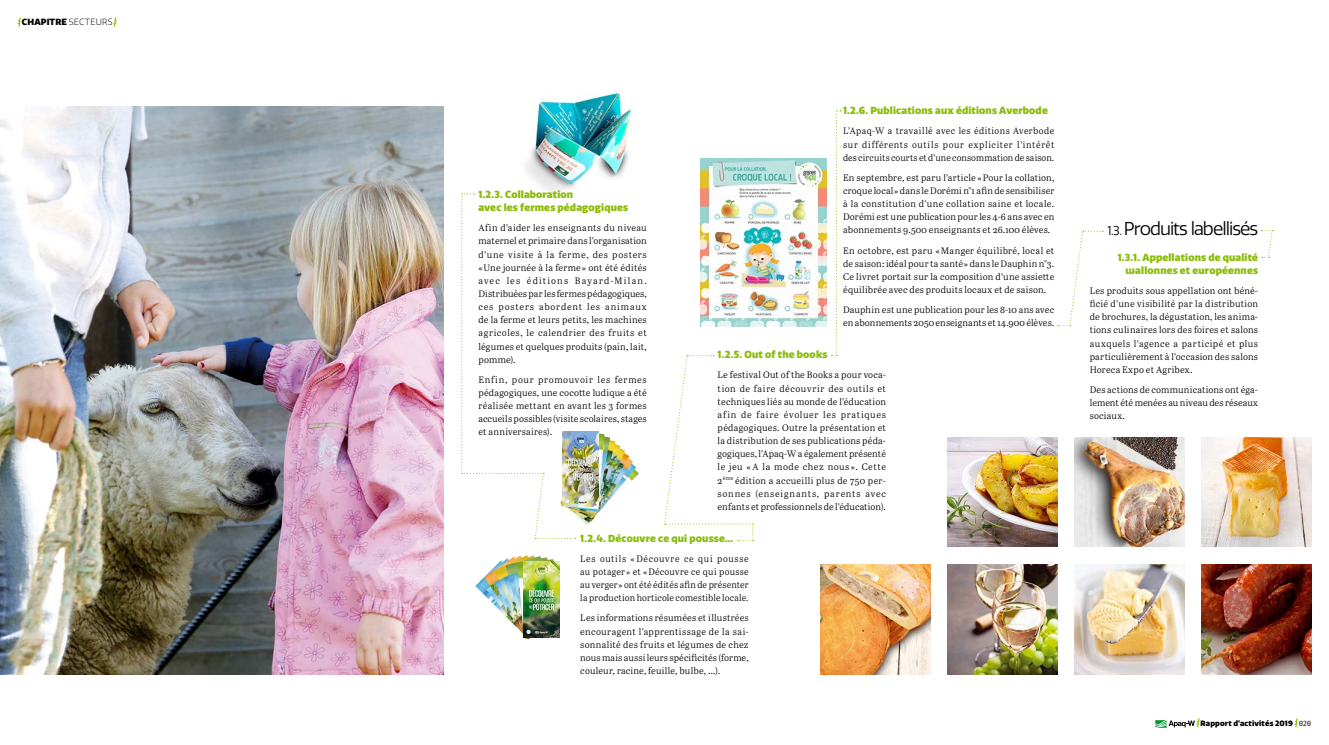
<style>
.page{position:relative;width:1329px;height:745px;background:#fff}
.page>*{position:absolute;margin:0;border:0;box-sizing:border-box;transform-origin:0 0}
.t1{font:18.12px "Quatro";letter-spacing:-.055em;color:#000}
.t2{font:900 10px/13.1px "Quatro";letter-spacing:.015em;color:#8bbc08;text-align:right}
.t3{font:9.38px/13.1px "Abril Text Lt";letter-spacing:.015em;color:#000;text-align:justify}
.t4{font:900 8.75px "Quatro";letter-spacing:.02em;color:#000}
.t5{font:900 7.5px "Quatro";letter-spacing:.02em;color:#000}
.s1{font-weight:300}
.s2{font-size:12.5px}
.s3{font-family:"Fira Mono";font-weight:400}
</style>
<div class="page">
<img style="left:0;top:106px;width:443px;height:567px">
<img style="left:700px;top:158px;width:126px;height:168px">
<img style="left:1202px;top:437px;width:109px;height:109px">
<img style="left:1075px;top:437px;width:109px;height:109px">
<img style="left:948px;top:437px;width:109px;height:109px">
<img style="left:479px;top:577px;width:51px;height:62px">
<img style="left:484px;top:572px;width:5px;height:66px">
<img style="left:489px;top:567px;width:5px;height:71px">
<img style="left:494px;top:561px;width:6px;height:77px">
<img style="left:500px;top:560px;width:5px;height:78px">
<img style="left:505px;top:555px;width:55px;height:83px">
<img style="left:511px;top:557px;width:49px;height:80px">
<img style="left:517px;top:559px;width:43px;height:78px">
<img style="left:523px;top:561px;width:37px;height:75px">
<svg style="left:526px;top:629px;width:5px;height:4px"></svg>
<img style="left:585px;top:465px;width:51px;height:60px">
<img style="left:583px;top:456px;width:50px;height:67px">
<img style="left:581px;top:453px;width:48px;height:68px">
<img style="left:577px;top:445px;width:48px;height:74px">
<img style="left:576px;top:441px;width:44px;height:75px">
<img style="left:576px;top:440px;width:39px;height:74px">
<img style="left:576px;top:434px;width:34px;height:77px">
<img style="left:576px;top:431px;width:28px;height:78px">
<img style="left:576px;top:431px;width:22px;height:75px">
<img style="left:526px;top:92px;width:109px;height:101px">
<img style="left:1075px;top:564px;width:109px;height:109px">
<img style="left:1202px;top:564px;width:109px;height:109px">
<img style="left:821px;top:564px;width:109px;height:109px">
<img style="left:948px;top:564px;width:109px;height:109px">
<svg style="left:1294px;top:718px;width:3px;height:8px"></svg>
<svg style="left:1155px;top:718px;width:44px;height:9px"></svg>
<svg style="left:18px;top:18px;width:3px;height:9px"></svg>
<svg style="left:114px;top:18px;width:3px;height:9px"></svg>
<svg style="left:461px;top:193px;width:115px;height:345px"></svg>
<svg style="left:664px;top:355px;width:90px;height:186px"></svg>
<svg style="left:831px;top:110px;width:10px;height:246px"></svg>
<svg style="left:1058px;top:230px;width:45px;height:96px"></svg>
<svg style="left:1261px;top:230px;width:12px;height:28px"></svg>
<p class="t4" style="left:22px;top:19px;width:92px">CHAPITRE <span class="s1">SECTEURS</span></p>
<p class="t2" style="left:478px;top:189px;width:151px;text-align:left">1.2.3. Collaboration<br>avec les fermes pédagogiques</p>
<p class="t3" style="left:478px;top:222px;width:170px">Afin d’aider les enseignants du niveau maternel et primaire dans l’organisation d’une visite à la ferme, des posters «-Une journée à la ferme-» ont été édités avec les éditions Bayard-Milan.<br>Distribuées par les fermes pédagogiques, ces posters abordent les animaux de la ferme et leurs petits, les machines agricoles, le calendrier des fruits et légumes et quelques produits (pain, lait, pomme).</p>
<p class="t3" style="left:478px;top:374px;width:170px">Enfin, pour promouvoir les fermes pédagogiques, une cocotte ludique a été réalisée mettant en avant les 3 formes accueils possibles (visite scolaires, stages et anniversaires).</p>
<p class="t2" style="left:843px;top:105px;width:206px">1.2.6. Publications aux éditions Averbode</p>
<p class="t3" style="left:843px;top:125px;width:213px">L’Apaq-W a travaillé avec les éditions Averbode sur différents outils pour expliciter l’intérêt des circuits courts et d’une consommation de saison.</p>
<p class="t3" style="left:843px;top:172px;width:213px">En septembre, est paru l’article «-Pour la collation, croque local-» dans le Dorémi n°1 afin de sensibiliser à la constitution d’une collation saine et locale.<br>Dorémi est une publication pour les 4-6 ans avec en abonnements 9.500 enseignants et 26.100 élèves.</p>
<p class="t3" style="left:843px;top:245px;width:213px">En octobre, est paru «-Manger équilibré, local et de saison-: idéal pour ta santé-» dans le Dauphin n°3.<br>Ce livret portait sur la composition d’une assiette équilibrée avec des produits locaux et de saison.</p>
<p class="t3" style="left:843px;top:304px;width:213px">Dauphin est une publication pour les 8-10 ans avec en abonnements 2050 enseignants et 14.900 élèves.</p>
<p class="t2" style="left:718px;top:349px;width:111px">1.2.5. Out of the books</p>
<p class="t3" style="left:718px;top:369px;width:170px">Le festival Out of the Books a pour voca&shy;tion de faire découvrir des outils et techniques liés au monde de l’éducation afin de faire évoluer les pratiques pédagogiques. Outre la présentation et la distribution de ses publications péda&shy;gogiques, l’Apaq-W a également présenté le jeu «-A la mode chez nous-». Cette 2<sup>ème</sup> édition a accueilli plus de 750 per&shy;sonnes (enseignants, parents avec enfants et professionnels de l’éducation).</p>
<p class="t2" style="left:580px;top:532px;width:154px">1.2.4. Découvre ce qui pousse…</p>
<p class="t3" style="left:580px;top:552px;width:170px">Les outils «-Découvre ce qui pousse au potager-» et «-Découvre ce qui pousse au verger-» ont été édités afin de présenter la production horticole comestible locale.</p>
<p class="t3" style="left:580px;top:612px;width:170px">Les informations résumées et illustrées encouragent l’apprentissage de la sai&shy;sonnalité des fruits et légumes de chez nous mais aussi leurs spécificités (forme, couleur, racine, feuille, bulbe, …).</p>
<h1 class="t1" style="left:1107px;top:222px;width:152px"><span class="s2">1.3.</span> Produits labellisés</h1>
<p class="t2" style="left:1118px;top:251px;width:142px">1.3.1. Appellations de qualité wallonnes et européennes</p>
<p class="t3" style="left:1090px;top:285px;width:170px">Les produits sous appellation ont béné&shy;ficié d’une visibilité par la distribution de brochures, la dégustation, les anima&shy;tions culinaires lors des foires et salons auxquels l’agence a participé et plus particulièrement à l’occasion des salons Horeca Expo et Agribex.</p>
<p class="t3" style="left:1090px;top:384px;width:170px">Des actions de communications ont éga&shy;lement été menées au niveau des réseaux sociaux.</p>
<p class="t5" style="left:1200px;top:720px;width:112px">Rapport d’activités 2019 <span class="s3">020</span></p>
</div>
